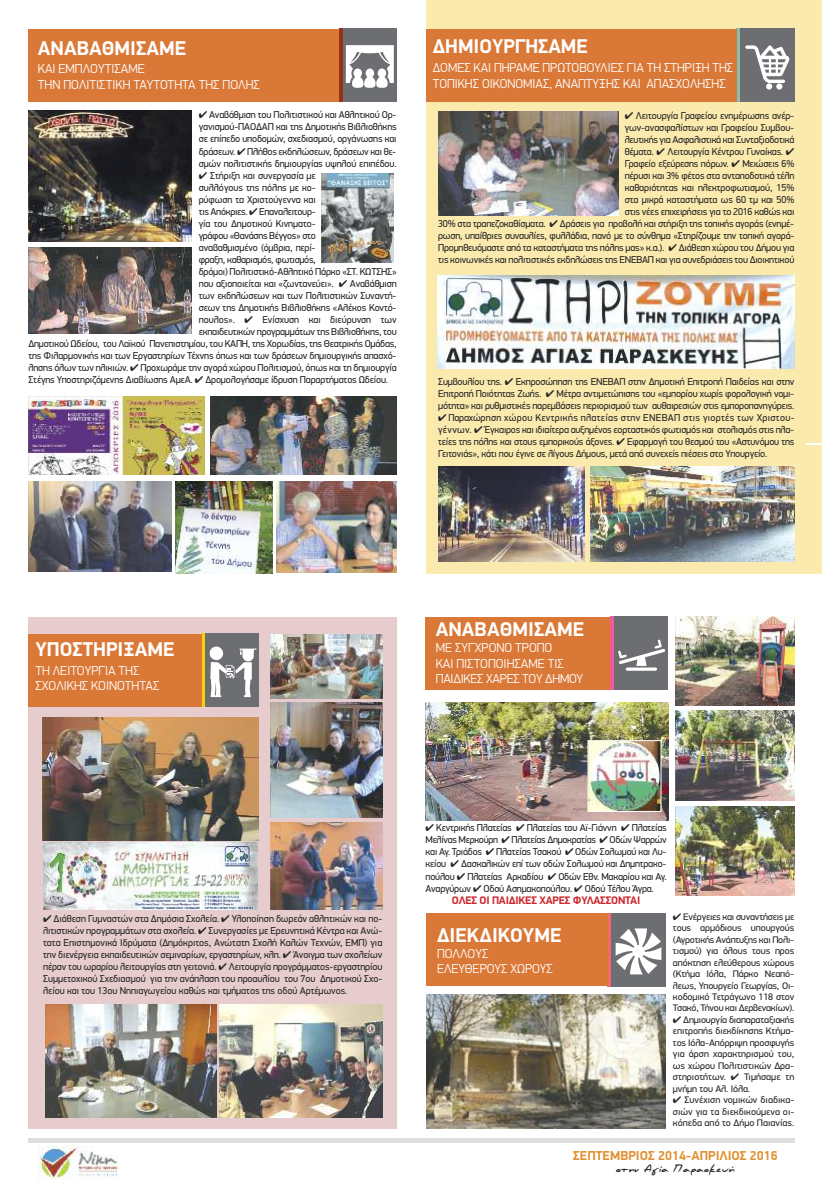
<style>
.page{position:relative;width:823px;height:1191px;background:#fff}
.page>*{position:absolute;margin:0;border:0;box-sizing:border-box;transform-origin:0 0}
.t1{font:700 20px "PF Din Display Pro";color:#fff}
.t2{font:300 13px/15.6px "PF Din Display Pro";color:#fff}
.t3{font:700 13px "PF Din Display Pro";color:#e09132}
.t4{font:700 11px "PF Din Display Pro";letter-spacing:-.02em;color:#cc262b}
.t5{font:10px/12px "PF Din Display Pro";letter-spacing:-.02em;color:#272627;text-align:justify}
.t6{font:900 10px "PF Scandal Pro";letter-spacing:-.025em;color:#272627}
.t7{font:9.5px/11.5px "PF Din Display Pro";color:#272627;text-align:justify;scale:1.05 1}
</style>
<div class="page">
<div style="left:610px;top:616px;width:57px;height:73px;background:#6d6e71"></div>
<svg style="left:609px;top:616px;width:4px;height:73px"></svg>
<svg style="left:618px;top:639px;width:47px;height:27px"></svg>
<svg style="left:625px;top:667px;width:31px;height:4px"></svg>
<div style="left:426px;top:0;width:395px;height:573px;background:#faeaad"></div>
<div style="left:28px;top:617px;width:368px;height:511px;background:#e6cccc"></div>
<svg style="left:338px;top:29px;width:1px;height:73px"></svg>
<div style="left:339px;top:29px;width:57px;height:73px;background:#6d6e71"></div>
<hr style="left:339px;top:29px;width:3px;height:73px;background:#973214">
<svg style="left:345px;top:45px;width:48px;height:43px"></svg>
<div style="left:736px;top:29px;width:57px;height:73px;background:#6d6e71"></div>
<hr style="left:736px;top:29px;width:3px;height:73px;background:#86beb1">
<svg style="left:745px;top:45px;width:44px;height:45px"></svg>
<img style="left:28px;top:111px;width:164px;height:131px">
<img style="left:28px;top:247px;width:164px;height:86px">
<img style="left:438px;top:112px;width:180px;height:103px">
<img style="left:438px;top:467px;width:146px;height:94px">
<img style="left:590px;top:467px;width:203px;height:94px">
<img style="left:210px;top:396px;width:186px;height:78px">
<img style="left:28px;top:396px;width:176px;height:78px">
<img style="left:28px;top:481px;width:144px;height:91px">
<img style="left:176px;top:481px;width:96px;height:92px">
<img style="left:276px;top:481px;width:120px;height:91px">
<img style="left:321px;top:173px;width:72px;height:89px">
<div style="left:607px;top:913px;width:58px;height:73px;background:#6d6e71"></div>
<svg style="left:607px;top:913px;width:4px;height:73px"></svg>
<svg style="left:615px;top:928px;width:46px;height:46px"></svg>
<div style="left:201px;top:634px;width:58px;height:72px;background:#6d6e71"></div>
<hr style="left:201px;top:634px;width:3px;height:72px;background:#fccf0c">
<svg style="left:209px;top:646px;width:47px;height:51px"></svg>
<img style="left:426px;top:995px;width:238px;height:133px">
<img style="left:45px;top:1004px;width:172px;height:113px">
<img style="left:43px;top:717px;width:215px;height:123px">
<img style="left:43px;top:843px;width:214px;height:66px">
<img style="left:219px;top:1005px;width:163px;height:112px">
<img style="left:270px;top:634px;width:112px;height:64px">
<img style="left:270px;top:703px;width:112px;height:114px">
<img style="left:270px;top:822px;width:112px;height:87px">
<img style="left:425px;top:702px;width:242px;height:118px">
<img style="left:675px;top:616px;width:118px;height:89px">
<img style="left:675px;top:711px;width:118px;height:89px">
<img style="left:675px;top:806px;width:118px;height:89px">
<hr style="left:28px;top:1138px;width:765px;height:4px;background:#dfdedf">
<img style="left:38px;top:1146px;width:81px;height:32px">
<svg style="left:806px;top:443px;width:15px;height:1px"></svg>
<div style="left:425px;top:616px;width:184px;height:73px;background:#da7837"></div>
<div style="left:28px;top:634px;width:173px;height:72px;background:#da7837"></div>
<div style="left:426px;top:913px;width:181px;height:73px;background:#da7837"></div>
<div style="left:28px;top:29px;width:310px;height:73px;background:#da7837"></div>
<div style="left:426px;top:29px;width:310px;height:73px;background:#da7837"></div>
<img style="left:437px;top:275px;width:356px;height:94px">
<img style="left:589px;top:742px;width:70px;height:68px">
<div style="left:587px;top:740px;width:74px;height:72px;border:1px solid #fff"></div>
<h1 class="t1" style="left:38px;top:41px;width:150px">ΑΝΑΒΑΘΜΙΣΑΜΕ</h1>
<h2 class="t2" style="left:38px;top:62px;width:223px">ΚΑΙ ΕΜΠΛΟΥΤΙΣΑΜΕ<br>ΤΗΝ ΠΟΛΙΤΙΣΤΙΚΗ ΤΑΥΤΟΤΗΤΑ ΤΗΣ ΠΟΛΗΣ</h2>
<p class="t5" style="left:199px;top:110px;width:199px">✔ Αναβάθμιση του Πολιτιστικού και Αθλητικού Ορ&shy;γανισμού-ΠΑΟΔΑΠ και της Δημοτικής Βιβλιοθήκης σε επίπεδο υποδομών, σχεδιασμού, οργάνωσης και δράσεων. ✔ Πλήθος εκδηλώσεων, δράσεων και θε&shy;σμών πολιτιστικής δημιουργίας υψηλού επιπέδου.</p>
<p class="t5" style="left:199px;top:170px;width:118px">✔ Στήριξη και συνεργασία με</p>
<p class="t5" style="left:199px;top:182px;width:118px">συλλόγους της πόλης με κο-</p>
<p class="t5" style="left:199px;top:194px;width:118px">ρύφωση τα Χριστούγεννα και</p>
<p class="t5" style="left:199px;top:206px;width:118px">τις Απόκριες. ✔ Επαναλειτουρ-</p>
<p class="t5" style="left:199px;top:218px;width:118px">γία του Δημοτικού Κινηματο-</p>
<p class="t5" style="left:199px;top:230px;width:118px">γράφου «Θανάσης Βέγγος» στο</p>
<p class="t5" style="left:199px;top:242px;width:118px">αναβαθμισμένο (όμβρια, περί-</p>
<p class="t5" style="left:199px;top:254px;width:118px">φραξη, καθαρισμός, φωτισμός,</p>
<p class="t5" style="left:199px;top:266px;width:199px">δρόμοι) Πολιτιστικό-Αθλητικό Πάρκο «ΣΤ. ΚΩΤΣΗΣ»</p>
<p class="t5" style="left:199px;top:278px;width:199px">που αξιοποιείται και «ζωντανεύει». ✔ Αναβάθμιση</p>
<p class="t5" style="left:199px;top:290px;width:199px">των εκδηλώσεων και των Πολιτιστικών Συναντή-</p>
<p class="t5" style="left:199px;top:302px;width:199px">σεων της Δημοτικής Βιβλιοθήκης «Αλέκος Κοντό-</p>
<p class="t5" style="left:199px;top:314px;width:199px">πουλος». ✔ Ενίσχυση και διεύρυνση των</p>
<p class="t5" style="left:199px;top:326px;width:199px">εκπαιδευτικών προγραμμάτων της Βιβλιοθήκης, του</p>
<p class="t5" style="left:28px;top:338px;width:369px">Δημοτικού Ωδείου, του Λαϊκού Πανεπιστημίου, του ΚΑΠΗ, της Χορωδίας, της Θεατρικής Ομάδας,</p>
<p class="t5" style="left:28px;top:350px;width:369px">της Φιλαρμονικής και των Εργαστηρίων Τέχνης όπως και των δράσεων δημιουργικής απασχό-</p>
<p class="t5" style="left:28px;top:363px;width:369px">λησης όλων των ηλικιών. ✔ Προχωράμε την αγορά χώρου Πολιτισμού, όπως και τη δημιουργία</p>
<p class="t5" style="left:28px;top:375px;width:361px">Στέγης Υποστηριζόμενης Διαβίωσης ΑμεΑ. ✔ Δρομολογήσαμε ίδρυση Παραρτήματος Ωδείου.</p>
<h1 class="t1" style="left:432px;top:39px;width:156px">ΔΗΜΙΟΥΡΓΗΣΑΜΕ</h1>
<h2 class="t2" style="left:432px;top:61px;width:302px">ΔΟΜΕΣ ΚΑΙ ΠΗΡΑΜΕ ΠΡΩΤΟΒΟΥΛΙΕΣ ΓΙΑ ΤΗ ΣΤΗΡΙΞΗ ΤΗΣ<br>ΤΟΠΙΚΗΣ ΟΙΚΟΝΟΜΙΑΣ, ΑΝΑΠΤΥΞΗΣ ΚΑΙ ΑΠΑΣΧΟΛΗΣΗΣ</h2>
<p class="t5" style="left:438px;top:111px;width:357px;text-align:right">✔ Λειτουργία Γραφείου ενημέρωσης ανέρ-<br>γων-ανασφαλίστων και Γραφείου Συμβου-<br>λευτικής για Ασφαλιστικά και Συνταξιοδοτικά<br>θέματα. ✔ Λειτουργία Κέντρου Γυναίκας. ✔<br>Γραφείο εξεύρεσης πόρων. ✔ Μειώσεις 6%<br>πέρυσι και 3% φέτος στα ανταποδοτικά τέλη<br>καθαριότητας και ηλεκτροφωτισμού, 15%<br>στα μικρά καταστήματα ως 60 τμ και 50%<br>στις νέες επιχειρήσεις για το 2016 καθώς και<br>30% στα τραπεζοκαθίσματα. ✔ Δράσεις για προβολή και στήριξη της τοπικής αγοράς (ενημέ&shy;ρωση, υπαίθριες συναυλίες, φυλλάδια, πανό με το σύνθημα «Στηρίζουμε την τοπική αγορά-Προμηθευόμαστε από τα καταστήματα της πόλης μας» κ.α.). ✔ Διάθεση χώρου του Δήμου για τις κοινωνικές και πολιτιστικές εκδηλώσεις της ΕΝΕΒΑΠ και για συνεδριάσεις του Διοικητικού</p>
<p class="t5" style="left:438px;top:376px;width:357px">Συμβουλίου της. ✔ Εκπροσώπηση της ΕΝΕΒΑΠ στην Δημοτική Επιτροπή Παιδείας και στην Επιτροπή Ποιότητας Ζωής. ✔ Μέτρα αντιμετώπισης του «εμπορίου χωρίς φορολογική νομι&shy;μότητα» και ρυθμιστικές παρεμβάσεις περιορισμού των αυθαιρεσιών στις εμποροπανηγύρεις.</p>
<p class="t5" style="left:438px;top:412px;width:358px">✔ Παραχώρηση χώρου Κεντρικής πλατείας στην ΕΝΕΒΑΠ στις γιορτές των Χριστου&shy;γέννων. ✔ Έγκαιρος και ιδιαίτερα αυξημένος εορταστικός φωτισμός και στολισμός στις πλα&shy;τείες της πόλης και στους εμπορικούς άξονες. ✔ Εφαρμογή του θεσμού του «Αστυνόμου της Γειτονιάς», κάτι που έγινε σε λίγους Δήμους, μετά από συνεχείς πιέσεις στο Υπουργείο.</p>
<h1 class="t1" style="left:35px;top:642px;width:141px">ΥΠΟΣΤΗΡΙΞΑΜΕ</h1>
<h2 class="t2" style="left:35px;top:663px;width:126px">ΤΗ ΛΕΙΤΟΥΡΓΙΑ ΤΗΣ<br>ΣΧΟΛΙΚΗΣ ΚΟΙΝΟΤΗΤΑΣ</h2>
<h1 class="t1" style="left:435px;top:622px;width:150px">ΑΝΑΒΑΘΜΙΣΑΜΕ</h1>
<h2 class="t2" style="left:435px;top:641px;width:149px">ΜΕ ΣΥΓΧΡΟΝΟ ΤΡΟΠΟ<br>ΚΑΙ ΠΙΣΤΟΠΟΙΗΣAME ΤΙΣ<br>ΠΑΙΔΙΚΕΣ ΧΑΡΕΣ ΤΟΥ ΔΗΜΟΥ</h2>
<p class="t5" style="left:43px;top:913px;width:340px">✔ Διάθεση Γυμναστών στα Δημόσια Σχολεία. ✔ Υλοποίηση δωρεάν αθλητικών και πο&shy;λιτιστικών προγραμμάτων στα σχολεία. ✔ Συνεργασίες με Ερευνητικά Κέντρα και Ανώ&shy;τατα Επιστημονικά Ιδρύματα (Δημόκριτος, Ανώτατη Σχολή Καλών Τεχνών, ΕΜΠ) για την διενέργεια εκπαιδευτικών σεμιναρίων, εργαστηρίων, κλπ. ✔ Άνοιγμα των σχολείων πέραν του ωραρίου λειτουργίας στη γειτονιά. ✔ Λειτουργία προγράμματος-εργαστηρίου Συμμετοχικού Σχεδιασμού για την ανάπλαση του προαυλίου του 7ου Δημοτικού Σχο&shy;λείου και του 13ου Νηπιαγωγείου καθώς και τμήματος της οδού Αρτέμωνος.</p>
<p class="t5" style="left:425px;top:822px;width:242px">✔ Κεντρικής Πλατείας ✔ Πλατείας του Αϊ-Γιάννη ✔ Πλατείας Μελίνας Μερκούρη ✔ Πλατείας Δημοκρατίας ✔ Οδών Ψαρρών και Αγ. Τριάδος ✔ Πλατείας Τσακού ✔ Οδών Σολωμού και Λυ&shy;κείου ✔ Δασκαλικών επί των οδών Σολωμού και Δημητρακο&shy;πούλου ✔ Πλατείας Αρκαδίου ✔ Οδών Εθν. Μακαρίου και Αγ.<br>Αναργύρων ✔ Οδού Ασημακοπούλου. ✔ Οδού Τέλου Άγρα.</p>
<p class="t4" style="left:451px;top:897px;width:190px">ΟΛΕΣ ΟΙ ΠΑΙΔΙΚΕΣ ΧΑΡΕΣ ΦΥΛΑΣΣΟΝΤΑΙ</p>
<h1 class="t1" style="left:437px;top:928px;width:126px">ΔΙΕΚΔΙΚΟΥΜΕ</h1>
<h2 class="t2" style="left:437px;top:946px;width:117px;line-height:15.3px">ΠΟΛΛΟΥΣ<br>ΕΛΕΥΘΕΡΟΥΣ ΧΩΡΟΥΣ</h2>
<p class="t7" style="left:672px;top:911px;width:117px">✔ Ενέργειες και συναντήσεις με τους αρμόδιους υπουργούς (Αγροτικής Ανάπτυξης και Πολι&shy;τισμού) για όλους τους προς απόκτηση ελεύθερους χώρους (Κτήμα Ιόλα, Πάρκο Νεαπό&shy;λεως, Υπουργείο Γεωργίας, Οι&shy;κοδομικό Τετράγωνο 118 στον Τσακό, Τήνου και Δερβενακίων).</p>
<p class="t7" style="left:672px;top:1015px;width:117px">✔ Δημιουργία διαπαραταξιακής επιτροπής διεκδίκησης Κτήμα&shy;τος Ιόλα-Απόρριψη προσφυγής για άρση χαρακτηρισμού του, ως χώρου Πολιτιστικών Δρα&shy;στηριοτήτων. ✔ Τιμήσαμε τη μνήμη του Αλ. Ιόλα.</p>
<p class="t7" style="left:672px;top:1095px;width:117px">✔ Συνέχιση νομικών διαδικα&shy;σιών για τα διεκδικούμενα οι&shy;κόπεδα από το Δήμο Παιανίας.</p>
<h2 class="t3" style="left:572px;top:1151px;width:206px">ΣΕΠΤΕΜΒΡΙΟΣ 2014-ΑΠΡΙΛΙΟΣ 2016</h2>
<p class="t6" style="left:615px;top:1163px;width:120px">στην Αγία Παρασκευή</p>
</div>
